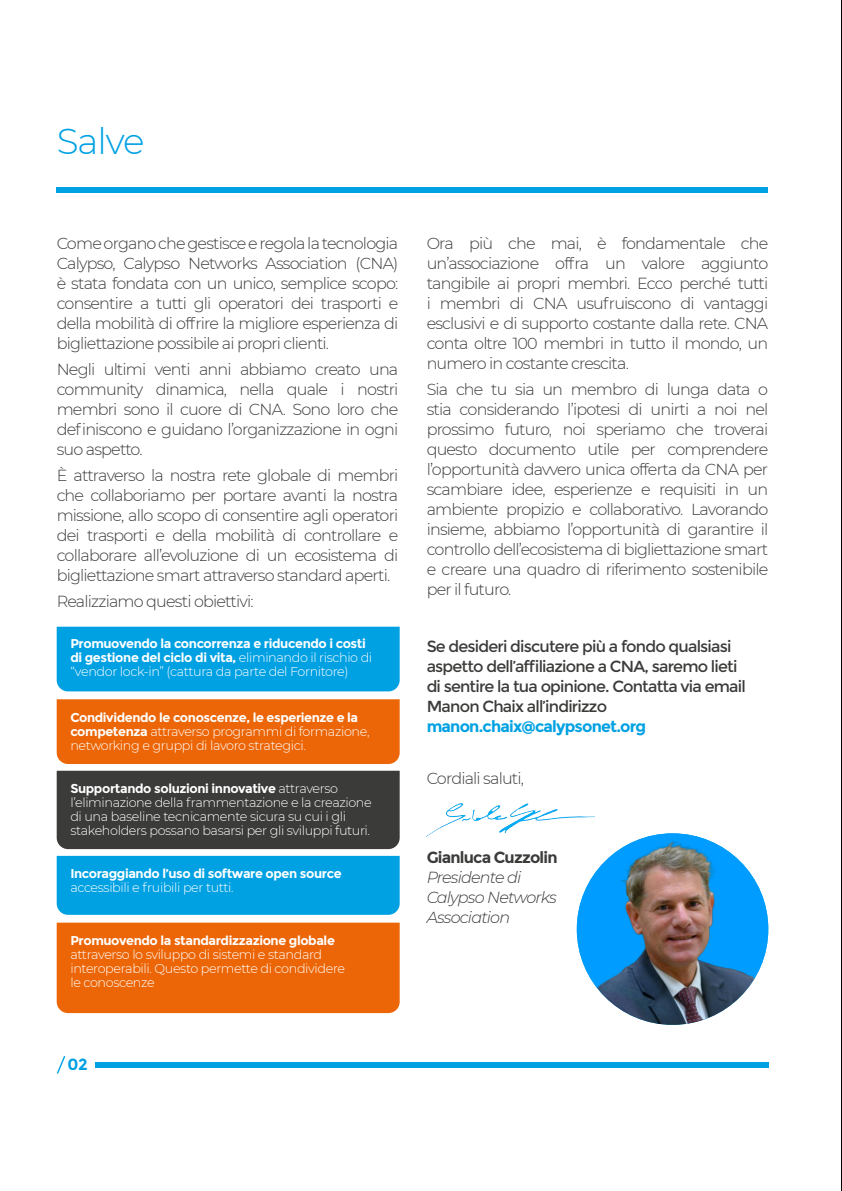
<style>
.page{position:relative;width:842px;height:1191px;background:#fff}
.page>*{position:absolute;margin:0;border:0;box-sizing:border-box;transform-origin:0 0}
.t1{font:300 36px "Montserrat";letter-spacing:-.03em;color:#00a1e3}
.t2{font:300 16px/20px "Montserrat";letter-spacing:-.05em;color:#3b3b3a;text-align:justify}
.t3{font:16px/20px "Montserrat";letter-spacing:-.05em;color:#3b3b3a}
.t4{font:italic 300 16px/20px "Montserrat";letter-spacing:-.05em;color:#3b3b3a}
.t5{font:700 16px "Montserrat";letter-spacing:-.05em;color:#00a1e3}
.t6{font:700 16px "Montserrat";letter-spacing:-.05em;color:#3b3b3a}
.t7{font:300 12.8px/14px "Montserrat";letter-spacing:-.03em;color:#fff}
.t8{font:700 12.8px/14px "Montserrat";letter-spacing:-.03em;color:#fff}
.s1{font-weight:300}
.s2{font-weight:700}
</style>
<div class="page">
<div style="left:57px;top:187px;width:711px;height:6px;background:#00a1e3"></div>
<div style="left:95px;top:1062px;width:673px;height:5px;background:#00a1e3"></div>
<div style="left:57px;top:626px;width:343px;height:65px;background:#00a1e3"></div>
<div style="left:57px;top:699px;width:343px;height:65px;background:#ec6607"></div>
<div style="left:57px;top:770px;width:343px;height:79px;background:#3b3b3a"></div>
<div style="left:57px;top:856px;width:343px;height:58px;background:#00a1e3"></div>
<div style="left:57px;top:922px;width:343px;height:91px;background:#ec6607"></div>
<svg style="left:57px;top:1056px;width:8px;height:17px"></svg>
<hr style="left:841px;top:0;width:1px;height:1191px;background:#000">
<img style="left:577px;top:833px;width:191px;height:191px;border-radius:96px">
<img style="left:427px;top:803px;width:168px;height:33px">
<h1 class="t1" style="left:57px;top:119px;width:89px">Salve</h1>
<p class="t2" style="left:57px;top:234px;width:343px">Come organo che gestisce e regola la tecnologia Calypso, Calypso Networks Association (CNA) è stata fondata con un unico, semplice scopo: consentire a tutti gli operatori dei trasporti e della mobilità di offrire la migliore esperienza di bigliettazione possibile ai propri clienti.</p>
<p class="t2" style="left:57px;top:359px;width:343px">Negli ultimi venti anni abbiamo creato una community dinamica, nella quale i nostri membri sono il cuore di CNA. Sono loro che definiscono e guidano l’organizzazione in ogni suo aspetto.</p>
<p class="t2" style="left:57px;top:465px;width:343px">È attraverso la nostra rete globale di membri che collaboriamo per portare avanti la nostra missione, allo scopo di consentire agli operatori dei trasporti e della mobilità di controllare e collaborare all’evoluzione di un ecosistema di bigliettazione smart attraverso standard aperti.</p>
<p class="t2" style="left:57px;top:591px;width:199px">Realizziamo questi obiettivi:</p>
<p class="t8" style="left:70px;top:636px;width:303px">Promuovendo la concorrenza e riducendo i costi di gestione del ciclo di vita, <span class="s1">eliminando il rischio di “vendor lock-in” (cattura da parte del Fornitore)</span></p>
<p class="t7" style="left:70px;top:710px;width:301px"><span class="s2">Condividendo le conoscenze, le esperienze e la competenza</span> attraverso programmi di formazione, networking e gruppi di lavoro strategici.</p>
<p class="t7" style="left:70px;top:781px;width:303px"><span class="s2">Supportando soluzioni innovative</span> attraverso l’eliminazione della frammentazione e la creazione di una baseline tecnicamente sicura su cui i gli stakeholders possano basarsi per gli sviluppi futuri.</p>
<p class="t8" style="left:70px;top:866px;width:273px">Incoraggiando l’uso di software open source</p>
<p class="t7" style="left:70px;top:880px;width:165px">accessibili e fruibili per tutti.</p>
<p class="t8" style="left:70px;top:933px;width:266px">Promuovendo la standardizzazione globale</p>
<p class="t7" style="left:70px;top:947px;width:276px">attraverso lo sviluppo di sistemi e standard interoperabili. Questo permette di condividere le conoscenze</p>
<p class="t2" style="left:427px;top:234px;width:343px">Ora più che mai, è fondamentale che un’associazione offra un valore aggiunto tangibile ai propri membri. Ecco perché tutti i membri di CNA usufruiscono di vantaggi esclusivi e di supporto costante dalla rete. CNA conta oltre 100 membri in tutto il mondo, un numero in costante crescita.</p>
<p class="t2" style="left:427px;top:379px;width:343px">Sia che tu sia un membro di lunga data o stia considerando l’ipotesi di unirti a noi nel prossimo futuro, noi speriamo che troverai questo documento utile per comprendere l’opportunità davvero unica offerta da CNA per scambiare idee, esperienze e requisiti in un ambiente propizio e collaborativo. Lavorando insieme, abbiamo l’opportunità di garantire il controllo dell’ecosistema di bigliettazione smart e creare una quadro di riferimento sostenibile per il futuro.</p>
<p class="t3" style="left:427px;top:636px;width:321px">Se desideri discutere più a fondo qualsiasi aspetto dell’affiliazione a CNA, saremo lieti di sentire la tua opinione. Contatta via email Manon Chaix all’indirizzo</p>
<p class="t5" style="left:427px;top:717px;width:221px">manon.chaix@calypsonet.org</p>
<p class="t2" style="left:427px;top:768px;width:99px">Cordiali saluti,</p>
<p class="t6" style="left:427px;top:847px;width:132px">Gianluca Cuzzolin</p>
<p class="t4" style="left:427px;top:867px;width:132px">Presidente di<br>Calypso Networks<br>Association</p>
<p class="t5" style="left:68px;top:1054px;width:22px">02</p>
</div>
